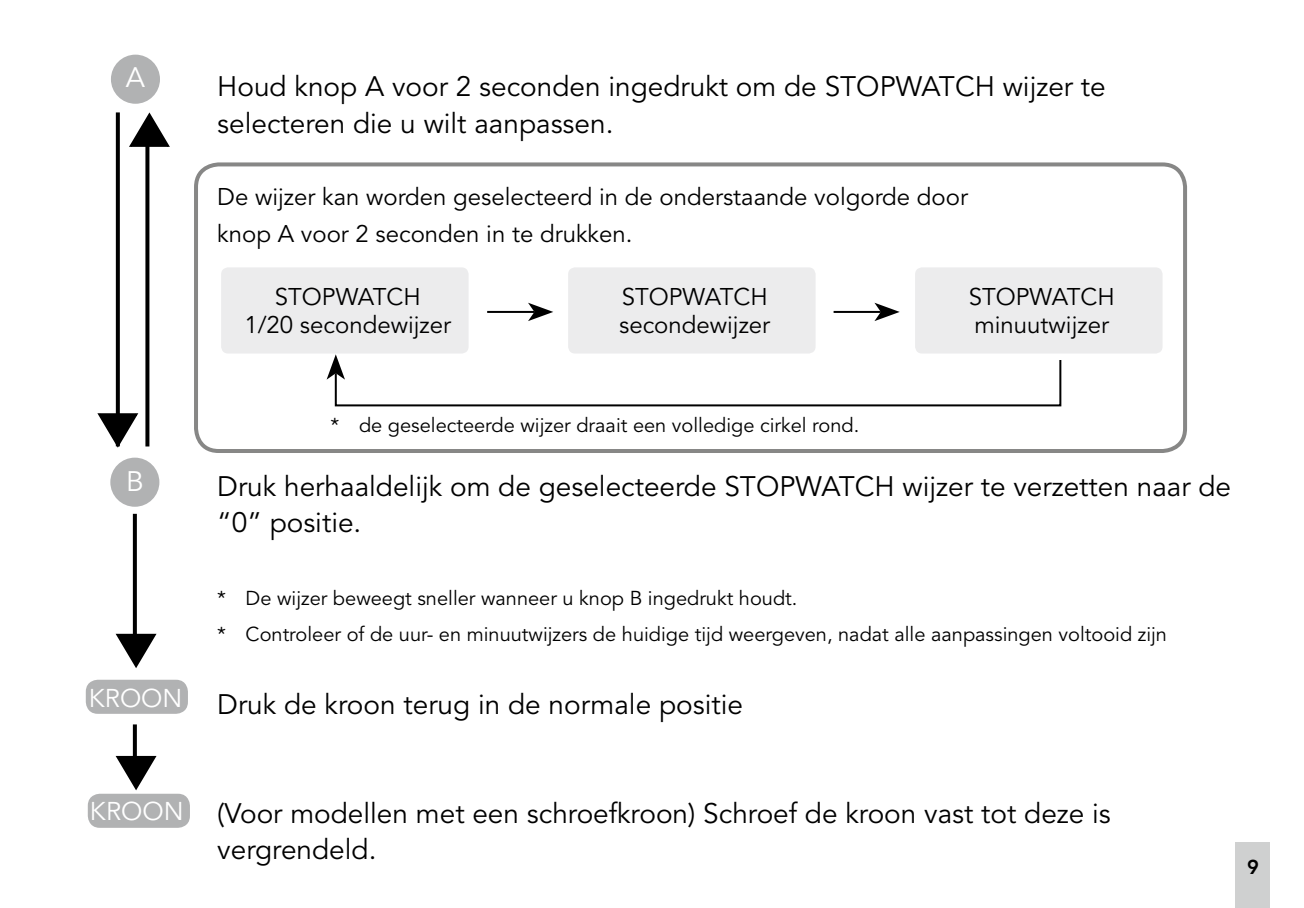
<style>
.page{position:relative;width:1304px;height:908px;background:#fff}
.page>*{position:absolute;margin:0;border:0;box-sizing:border-box;transform-origin:0 0}
.t1{font:28px/36.4px "Avenir LT Std";color:#000}
.t2{font:28px "Avenir LT Std";color:#fff}
.t3{font:25.6px "Avenir LT Std";color:#fff}
.t4{font:24px/28px "Avenir LT Std";color:#000}
.t5{font:20px/36.4px "Avenir LT Std";color:#000}
.t6{font:800 20px "Avenir LT Std";color:#000}
</style>
<div class="page">
<div style="left:1236px;top:841px;width:34px;height:66px;background:#cfd0d0"></div>
<div style="left:110px;top:457px;width:49px;height:49px;background:#b1b2b3;border-radius:50%"></div>
<div style="left:86px;top:679px;width:102px;height:34px;background:#b1b2b3;border-radius:12px"></div>
<svg style="left:116px;top:112px;width:4px;height:301px"></svg>
<svg style="left:145px;top:147px;width:4px;height:299px"></svg>
<svg style="left:133px;top:513px;width:4px;height:120px"></svg>
<div style="left:88px;top:793px;width:102px;height:34px;background:#b1b2b3;border-radius:12px"></div>
<svg style="left:97px;top:413px;width:41px;height:34px"></svg>
<svg style="left:129px;top:112px;width:41px;height:35px"></svg>
<svg style="left:116px;top:633px;width:41px;height:35px"></svg>
<div style="left:111px;top:55px;width:49px;height:49px;background:#b1b2b3;border-radius:50%"></div>
<svg style="left:133px;top:724px;width:4px;height:31px"></svg>
<svg style="left:116px;top:755px;width:41px;height:35px"></svg>
<div style="left:194px;top:162px;width:993px;height:291px;border:4px solid #878786;border-radius:23px"></div>
<div style="left:221px;top:267px;width:248px;height:86px;background:#ececed;border-radius:7px"></div>
<div style="left:568px;top:267px;width:248px;height:86px;background:#ececed;border-radius:7px"></div>
<div style="left:915px;top:267px;width:248px;height:86px;background:#ececed;border-radius:7px"></div>
<hr style="left:487px;top:311px;width:47px;height:2px;background:#000">
<svg style="left:528px;top:302px;width:25px;height:19px"></svg>
<hr style="left:834px;top:311px;width:47px;height:2px;background:#000">
<svg style="left:874px;top:302px;width:26px;height:19px"></svg>
<svg style="left:327px;top:354px;width:735px;height:53px"></svg>
<p class="t2" style="left:126px;top:61px;width:21px">A</p>
<p class="t2" style="left:126px;top:465px;width:19px">B</p>
<p class="t3" style="left:89px;top:683px;width:95px">KROON</p>
<p class="t3" style="left:90px;top:796px;width:95px">KROON</p>
<p class="t1" style="left:217px;top:69px;width:890px">Houd knop A voor 2 seconden ingedrukt om de STOPWATCH wijzer te selecteren die u wilt aanpassen.</p>
<p class="t4" style="left:217px;top:179px;width:752px;line-height:36.4px">De wijzer kan worden geselecteerd in de onderstaande volgorde door knop A voor 2 seconden in te drukken.</p>
<p class="t4" style="left:244px;top:283px;width:208px;text-align:center">STOPWATCH<br>1/20 secondewijzer</p>
<p class="t4" style="left:619px;top:284px;width:153px">STOPWATCH secondewijzer</p>
<p class="t4" style="left:969px;top:284px;width:147px">STOPWATCH minuutwijzer</p>
<p class="t5" style="left:331px;top:407px;width:530px">* de geselecteerde wijzer draait een volledige cirkel rond.</p>
<p class="t1" style="left:217px;top:468px;width:1015px">Druk herhaaldelijk om de geselecteerde STOPWATCH wijzer te verzetten naar de “0” positie.</p>
<p class="t5" style="left:217px;top:580px;width:951px">* De wijzer beweegt sneller wanneer u knop B ingedrukt houdt.<br>* Controleer of de uur- en minuutwijzers de huidige tijd weergeven, nadat alle aanpassingen voltooid zijn</p>
<p class="t1" style="left:217px;top:686px;width:527px">Druk de kroon terug in de normale positie</p>
<p class="t1" style="left:217px;top:795px;width:895px">(Voor modellen met een schroefkroon) Schroef de kroon vast tot deze is vergrendeld.</p>
<p class="t6" style="left:1247px;top:855px;width:13px">9</p>
</div>
